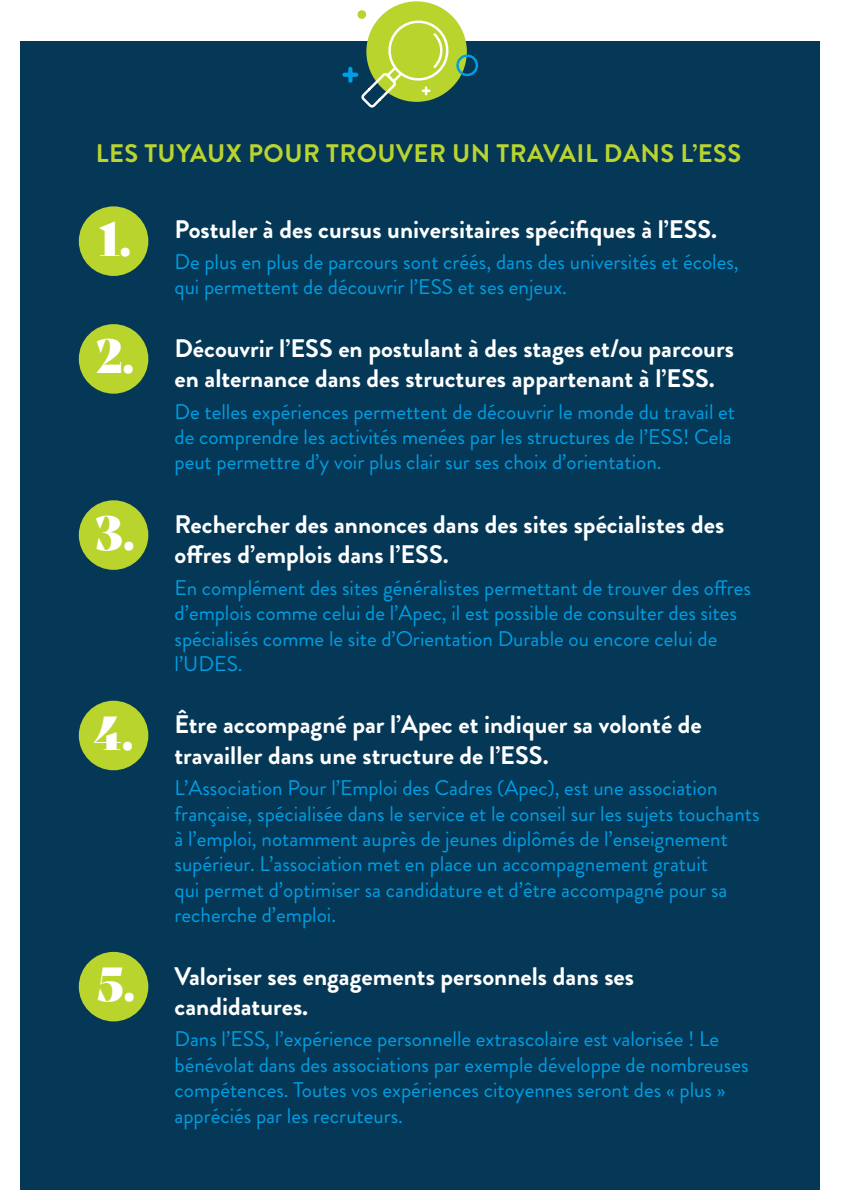
<style>
.page{position:relative;width:842px;height:1191px;background:#fff}
.page>*{position:absolute;margin:0;border:0;box-sizing:border-box;transform-origin:0 0}
.t1{font:46.5px "Bely Display";color:#fff}
.t2{font:700 25.4px/30.4px "Brandon Grotesque";color:#fff}
.t3{font:700 25.4px "Brandon Grotesque";letter-spacing:.02em;color:#bad42e}
.t4{font:21.1px/25.4px "Brandon Grotesque";color:#009ee3}
.s1{font-family:"Bely Display";font-weight:400;font-size:46.5px}
</style>
<div class="page">
<div style="left:20px;top:41px;width:799px;height:1148px;background:#053857"></div>
<div style="left:366px;top:1px;width:101px;height:101px;background:#bad42e;border-radius:50%"></div>
<div style="left:357px;top:10px;width:9px;height:9px;background:#bad42e;border-radius:50%"></div>
<div style="left:456px;top:54px;width:22px;height:22px;border:2px solid #009ee3;border-radius:50%"></div>
<svg style="left:359px;top:15px;width:91px;height:93px"></svg>
<svg style="left:348px;top:69px;width:4px;height:12px"></svg>
<hr style="left:344px;top:73px;width:12px;height:4px;background:#009ee3">
<div style="left:79px;top:324px;width:69px;height:70px;background:#bad42e;border-radius:50%"></div>
<div style="left:79px;top:500px;width:69px;height:70px;background:#bad42e;border-radius:50%"></div>
<div style="left:79px;top:700px;width:69px;height:70px;background:#bad42e;border-radius:50%"></div>
<div style="left:79px;top:952px;width:69px;height:69px;background:#bad42e;border-radius:50%"></div>
<div style="left:79px;top:206px;width:69px;height:70px;background:#bad42e;border-radius:50%"></div>
<p class="t3" style="left:96px;top:135px;width:647px">LES TUYAUX POUR TROUVER UN TRAVAIL DANS L’ESS</p>
<p class="t2" style="left:99px;top:214px;width:620px"><span class="s1">1.</span> Postuler à des cursus universitaires spécifiques à l’ESS.</p>
<p class="t4" style="left:175px;top:249px;width:566px">De plus en plus de parcours sont créés, dans des universités et écoles, qui permettent de découvrir l’ESS et ses enjeux.</p>
<p class="t2" style="left:175px;top:333px;width:561px">Découvrir l’ESS en postulant à des stages et/ou parcours en alternance dans des structures appartenant à l’ESS.</p>
<p class="t4" style="left:175px;top:399px;width:562px">De telles expériences permettent de découvrir le monde du travail et de comprendre les activités menées par les structures de l’ESS! Cela peut permettre d’y voir plus clair sur ses choix d’orientation.</p>
<p class="t2" style="left:175px;top:509px;width:551px">Rechercher des annonces dans des sites spécialistes des offres d’emplois dans l’ESS.</p>
<p class="t4" style="left:175px;top:575px;width:578px">En complément des sites généralistes permettant de trouver des offres d’emplois comme celui de l’Apec, il est possible de consulter des sites spécialisés comme le site d’Orientation Durable ou encore celui de l’UDES.</p>
<p class="t2" style="left:175px;top:710px;width:529px">Être accompagné par l’Apec et indiquer sa volonté de travailler dans une structure de l’ESS.</p>
<p class="t4" style="left:175px;top:775px;width:586px">L’Association Pour l’Emploi des Cadres (Apec), est une association française, spécialisée dans le service et le conseil sur les sujets touchants à l’emploi, notamment auprès de jeunes diplômés de l’enseignement supérieur. L’association met en place un accompagnement gratuit<br>qui permet d’optimiser sa candidature et d’être accompagné pour sa recherche d’emploi.</p>
<p class="t2" style="left:175px;top:961px;width:461px">Valoriser ses engagements personnels dans ses candidatures.</p>
<p class="t4" style="left:175px;top:1026px;width:575px">Dans l’ESS, l’expérience personnelle extrascolaire est valorisée ! Le bénévolat dans des associations par exemple développe de nombreuses compétences. Toutes vos expériences citoyennes seront des « plus » appréciés par les recruteurs.</p>
<h1 class="t1" style="left:96px;top:319px;width:40px">2.</h1>
<h1 class="t1" style="left:95px;top:495px;width:41px">3.</h1>
<h1 class="t1" style="left:93px;top:695px;width:42px">4.</h1>
<h1 class="t1" style="left:98px;top:946px;width:39px">5.</h1>
</div>
